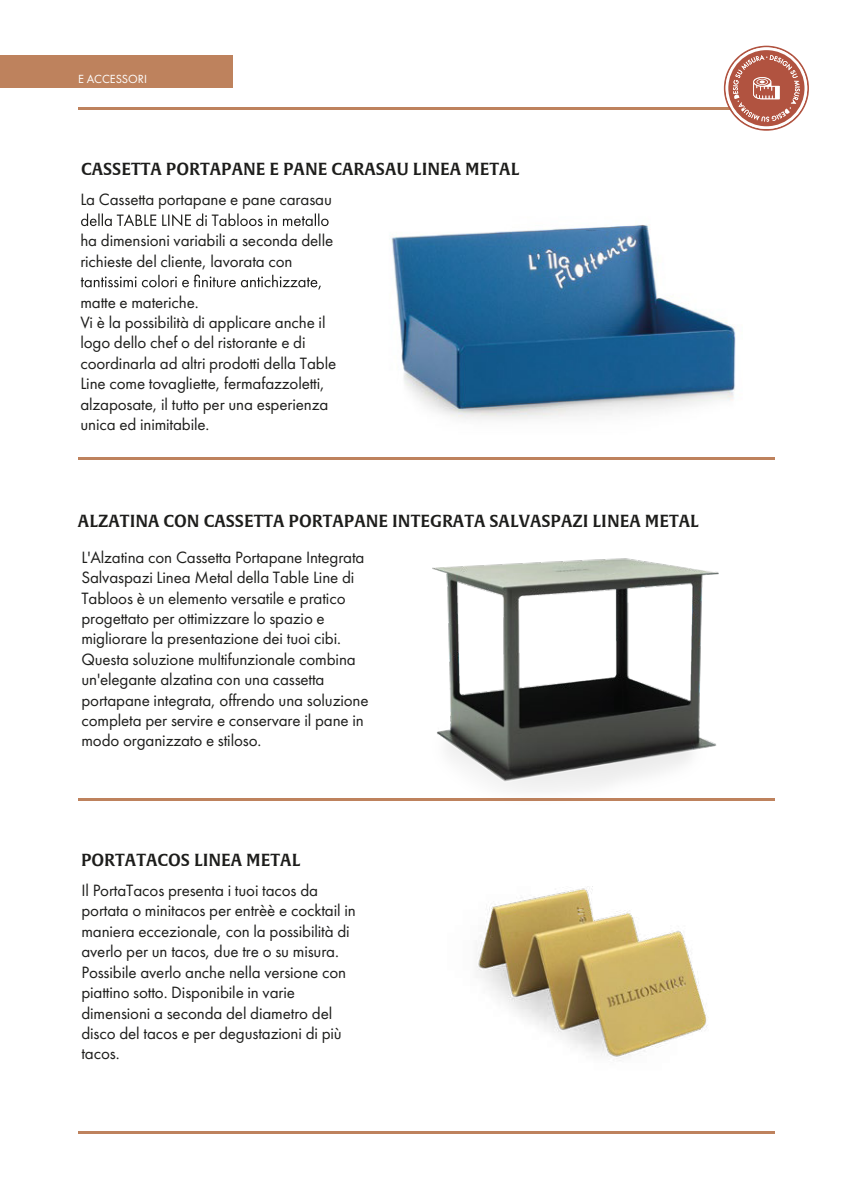
<style>
.page{position:relative;width:851px;height:1191px;background:#fff}
.page>*{position:absolute;margin:0;border:0;box-sizing:border-box;transform-origin:0 0}
.t1{font:17px/20.4px "Futura PT";letter-spacing:-.01em;color:#1d1d1b}
.t2{font:17px "Alverata Sb";color:#1d1d1b}
.t3{font:12.2px "Futura PT";color:#fff}
</style>
<div class="page">
<img style="left:324px;top:220px;width:412px;height:199px">
<hr style="left:78px;top:797px;width:696px;height:3px;background:#be825d">
<hr style="left:78px;top:457px;width:696px;height:3px;background:#be825d">
<hr style="left:78px;top:107px;width:696px;height:3px;background:#be825d">
<hr style="left:78px;top:1131px;width:696px;height:3px;background:#be825d">
<div style="left:0;top:55px;width:233px;height:33px;background:#be825d"></div>
<svg style="left:81px;top:213px;width:247px;height:13px"></svg>
<svg style="left:81px;top:274px;width:240px;height:16px"></svg>
<img style="left:384px;top:558px;width:359px;height:243px">
<img style="left:477px;top:888px;width:230px;height:173px">
<svg style="left:723px;top:46px;width:85px;height:85px"></svg>
<p class="t3" style="left:78px;top:72px;width:70px">E ACCESSORI</p>
<p class="t2" style="left:81px;top:159px;width:440px">CASSETTA PORTAPANE E PANE CARASAU LINEA METAL</p>
<p class="t1" style="left:80px;top:189px;width:253px">La Cassetta portapane e pane carasau</p>
<p class="t1" style="left:80px;top:230px;width:254px">ha dimensioni variabili a seconda delle richieste del cliente, lavorata con</p>
<p class="t1" style="left:80px;top:292px;width:257px">matte e materiche.<br>Vi è la possibilità di applicare anche il logo dello chef o del ristorante e di coordinarla ad altri prodotti della Table Line come tovagliette, fermafazzoletti, alzaposate, il tutto per una esperienza unica ed inimitabile.</p>
<p class="t2" style="left:78px;top:510px;width:622px">ALZATINA CON CASSETTA PORTAPANE INTEGRATA SALVASPAZI LINEA METAL</p>
<p class="t1" style="left:81px;top:547px;width:288px">L'Alzatina con Cassetta Portapane Integrata Salvaspazi Linea Metal della Table Line di Tabloos è un elemento versatile e pratico progettato per ottimizzare lo spazio e migliorare la presentazione dei tuoi cibi.<br>Questa soluzione multifunzionale combina un'elegante alzatina con una cassetta portapane integrata, offrendo una soluzione completa per servire e conservare il pane in modo organizzato e stiloso.</p>
<p class="t2" style="left:81px;top:849px;width:221px">PORTATACOS LINEA METAL</p>
<p class="t1" style="left:81px;top:880px;width:276px">Il PortaTacos presenta i tuoi tacos da portata o minitacos per entrèè e cocktail in maniera eccezionale, con la possibilità di averlo per un tacos, due tre o su misura.<br>Possibile averlo anche nella versione con piattino sotto. Disponibile in varie dimensioni a seconda del diametro del disco del tacos e per degustazioni di più tacos.</p>
</div>
